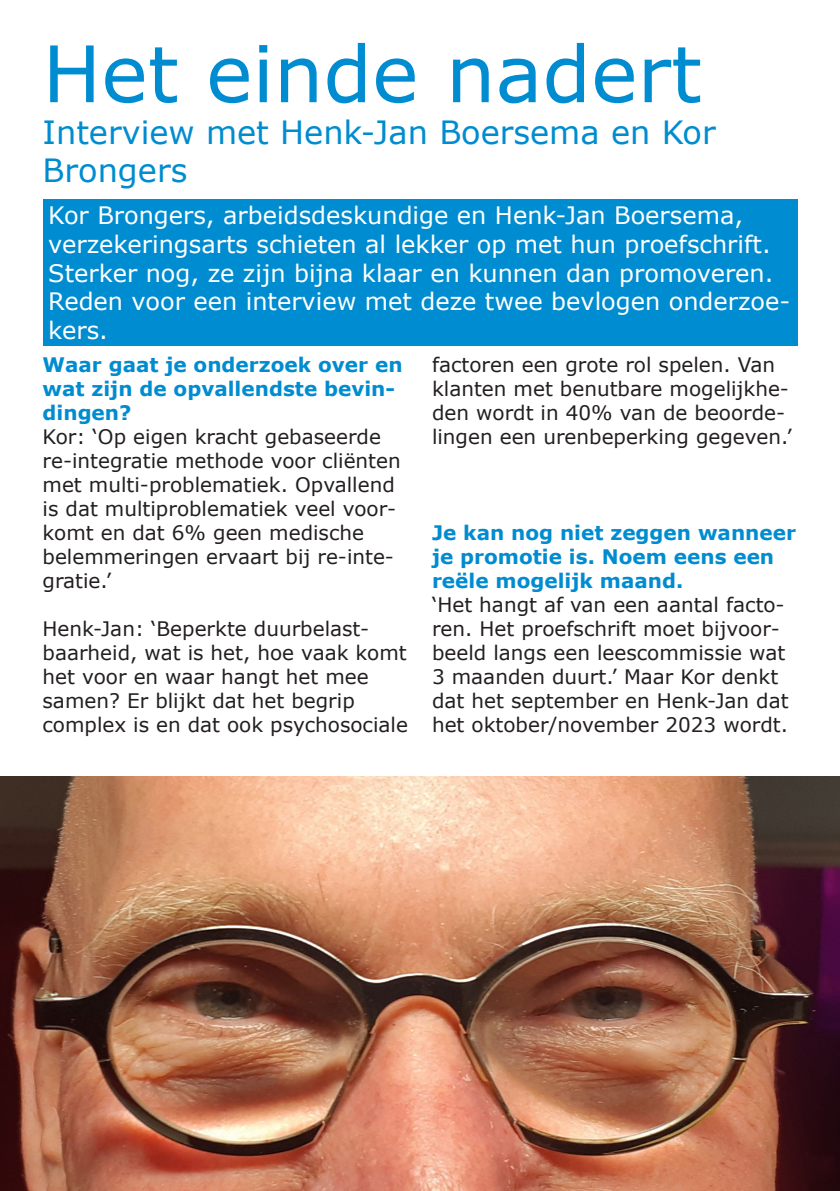
<style>
.page{position:relative;width:840px;height:1191px;background:#fff}
.page>*{position:absolute;margin:0;border:0;box-sizing:border-box;transform-origin:0 0}
.t1{font:78px "Verdana";color:#008cd0}
.t2{font:32px/38.4px "Verdana";color:#008cd0}
.t3{font:24px/28.8px "Verdana";color:#fff}
.t4{font:20px/24px "Verdana";color:#231f20}
.t5{font:700 20px/24px "Verdana";color:#008cd0}
.s1{font-weight:700;color:#008cd0}
</style>
<div class="page">
<img style="left:0;top:776px;width:839px;height:415px">
<div style="left:43px;top:200px;width:754px;height:146px;background:#008cd0"></div>
<p class="t1" style="left:43px;top:24px;width:660px">Het einde nadert</p>
<p class="t2" style="left:43px;top:114px;width:674px">Interview met Henk-Jan Boersema en Kor<br>Brongers</p>
<p class="t3" style="left:48px;top:201px;width:743px">Kor Brongers, arbeidsdeskundige en Henk-Jan Boersema, verzekeringsarts schieten al lekker op met hun proefschrift.<br>Sterker nog, ze zijn bijna klaar en kunnen dan promoveren.<br>Reden voor een interview met deze twee bevlogen onderzoe&shy;kers.</p>
<p class="t4" style="left:43px;top:353px;width:361px"><span class="s1">Waar gaat je onderzoek over en wat zijn de opvallendste bevin&shy;dingen?<br></span>Kor: ‘Op eigen kracht gebaseerde re-integratie methode voor cliënten met multi-problematiek. Opvallend is dat multiproblematiek veel voor&shy;komt en dat 6% geen medische belemmeringen ervaart bij re-inte&shy;gratie.’</p>
<p class="t4" style="left:43px;top:617px;width:367px">Henk-Jan: ‘Beperkte duurbelast&shy;baarheid, wat is het, hoe vaak komt het voor en waar hangt het mee samen? Er blijkt dat het begrip complex is en dat ook psychosociale</p>
<p class="t4" style="left:432px;top:353px;width:361px">factoren een grote rol spelen. Van klanten met benutbare mogelijkhe&shy;den wordt in 40% van de beoorde&shy;lingen een urenbeperking gegeven.’</p>
<p class="t5" style="left:432px;top:520px;width:365px">Je kan nog niet zeggen wanneer je promotie is. Noem eens een reële mogelijk maand.</p>
<p class="t4" style="left:432px;top:593px;width:358px">‘Het hangt af van een aantal facto&shy;ren. Het proefschrift moet bijvoor&shy;beeld langs een leescommissie wat 3 maanden duurt.’ Maar Kor denkt dat het september en Henk-Jan dat het oktober/november 2023 wordt.</p>
</div>
